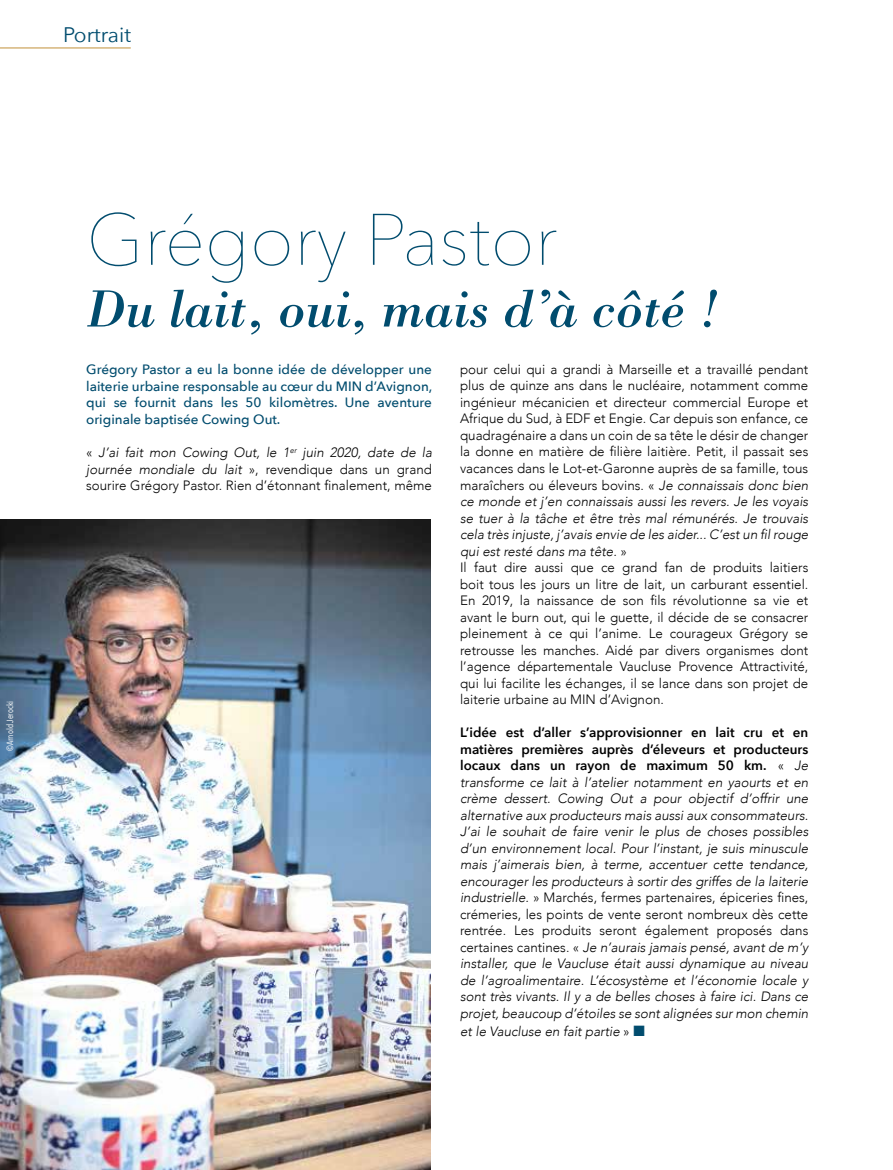
<style>
.page{position:relative;width:893px;height:1170px;background:#fff}
.page>*{position:absolute;margin:0;border:0;box-sizing:border-box;transform-origin:0 0}
.t1{font:200 72px "Avenir Next";color:#014c6e}
.t2{font:italic 54px "Bodoni";color:#014c6e}
.t3{font:21px "Avenir Next";color:#014c6e}
.t4{font:300 13.5px/16.5px "Avenir";color:#000;text-align:justify}
.t5{font:italic 300 13.5px/16.5px "Avenir";color:#000;text-align:justify}
.t6{font:500 13.5px/16.5px "Avenir Next";color:#014c6e;text-align:justify}
.t7{font:600 13.5px/16.5px "Avenir Next";color:#000;text-align:justify}
.t8{font:9px "Avenir Next Condensed";color:#fff}
.s1{font-style:italic}
.s2{font-family:"Avenir";font-weight:300}
.s3{font-family:"Avenir";font-weight:300;font-style:italic}
.s4{font-style:normal}
.s5{color:#014c6e}
</style>
<div class="page">
<img style="left:0;top:519px;width:431px;height:650px">
<hr style="left:0;top:47px;width:131px;height:1px;background:#c89d4f">
<h3 class="t3" style="left:63px;top:17px;width:69px">Portrait</h3>
<p class="t8" style="left:2px;top:751px;width:52px;rotate:-90deg">©Arnold Jerocki</p>
<h1 class="t1" style="left:86px;top:179px;width:472px">Grégory Pastor</h1>
<h2 class="t2" style="left:86px;top:276px;width:635px">Du lait, oui, mais d’à côté !</h2>
<p class="t6" style="left:86px;top:361px;width:348px">Grégory Pastor a eu la bonne idée de développer une laiterie urbaine responsable au cœur du MIN d’Avignon, qui se fournit dans les 50 kilomètres. Une aventure originale baptisée Cowing Out.</p>
<p class="t4" style="left:86px;top:444px;width:347px">« <span class="s1">J’ai fait mon Cowing Out, le 1</span><sup>er</sup> <span class="s1">juin 2020, date de la journée mondiale du lait</span> », revendique dans un grand sourire Grégory Pastor. Rien d’étonnant finalement, même</p>
<p class="t4" style="left:460px;top:361px;width:350px;text-align:left">pour celui qui a grandi à Marseille et a travaillé pendant plus de quinze ans dans le nucléaire, notamment comme ingénieur mécanicien et directeur commercial Europe et Afrique du Sud, à EDF et Engie. Car depuis son enfance, ce quadragénaire a dans un coin de sa tête le désir de changer la donne en matière de filière laitière. Petit, il passait ses vacances dans le Lot-et-Garonne auprès de sa famille, tous maraîchers ou éleveurs bovins. « <span class="s1">Je connaissais donc bien ce monde et j’en connaissais aussi les revers. Je les voyais se tuer à la tâche et être très mal rémunérés. Je trouvais cela très injuste, j’avais envie de les aider... C’est un fil rouge qui est resté dans ma tête.</span> »<br>Il faut dire aussi que ce grand fan de produits laitiers boit tous les jours un litre de lait, un carburant essentiel.<br>En 2019, la naissance de son fils révolutionne sa vie et avant le burn out, qui le guette, il décide de se consacrer pleinement à ce qui l’anime. Le courageux Grégory se retrousse les manches. Aidé par divers organismes dont l’agence départementale Vaucluse Provence Attractivité, qui lui facilite les échanges, il se lance dans son projet de laiterie urbaine au MIN d’Avignon.</p>
<p class="t7" style="left:460px;top:723px;width:350px">L’idée est d’aller s’approvisionner en lait cru et en matières premières auprès d’éleveurs et producteurs locaux dans un rayon de maximum 50 km. <span class="s2">«</span> <span class="s3">Je</span></p>
<p class="t5" style="left:460px;top:773px;width:350px">transforme ce lait à l’atelier notamment en yaourts et en crème dessert. Cowing Out a pour objectif d’offrir une alternative aux producteurs mais aussi aux consommateurs.<br>J’ai le souhait de faire venir le plus de choses possibles d’un environnement local. Pour l’instant, je suis minuscule mais j’aimerais bien, à terme, accentuer cette tendance, encourager les producteurs à sortir des griffes de la laiterie industrielle. <span class="s4">» Marchés, fermes partenaires, épiceries fines, crémeries, les points de vente seront nombreux dès cette rentrée. Les produits seront également proposés dans certaines cantines. «</span> Je n’aurais jamais pensé, avant de m’y installer, que le Vaucluse était aussi dynamique au niveau de l’agroalimentaire. L’écosystème et l’économie locale y sont très vivants. Il y a de belles choses à faire ici. Dans ce projet, beaucoup d’étoiles se sont alignées sur mon chemin</p>
<p class="t5" style="left:460px;top:1022px;width:186px">et le Vaucluse en fait partie <span class="s4">»</span> <span class="s5">■</span></p>
</div>
